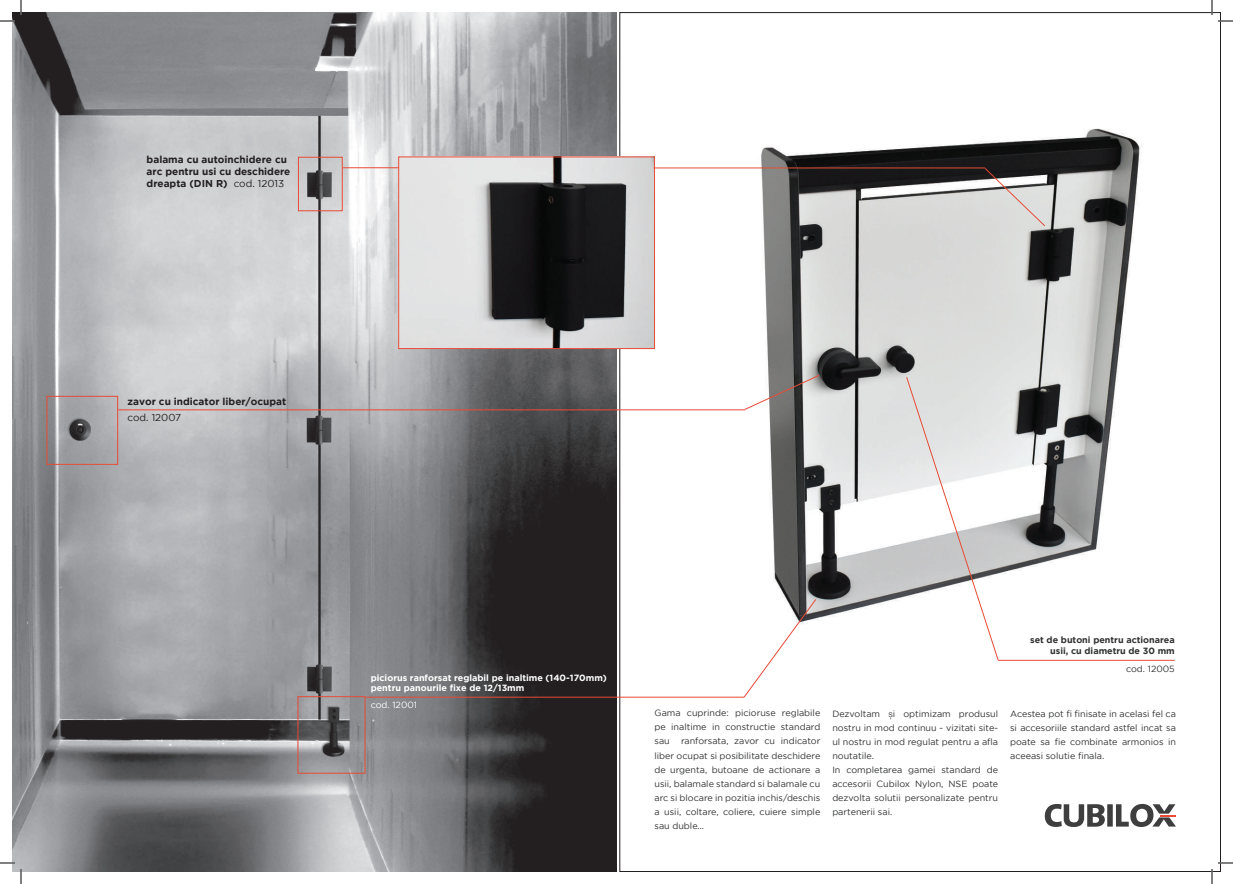
<style>
.page{position:relative;width:1233px;height:884px;background:#fff}
.page>*{position:absolute;margin:0;border:0;box-sizing:border-box;transform-origin:0 0}
.t1{font:700 10px/12px "Gotham";color:#231f20}
.t2{font:10px "Gotham";color:#231f20}
.t3{font:9px/14px "Gotham";color:#313232;text-align:justify}
.t4{font:700 9px/10.8px "Gotham";color:#fff}
.t5{font:700 9px/10.8px "Gotham";color:#313232;text-align:right}
.t6{font:9px "Gotham";color:#fff}
.s1{font-weight:400}
.s2{font-family:"Helvetica";font-weight:300}
</style>
<div class="page">
<img style="left:12px;top:12px;width:604px;height:859px">
<img style="left:621px;top:128px;width:554px;height:533px">
<svg style="left:1044px;top:804px;width:132px;height:23px"></svg>
<img style="left:400px;top:158px;width:253px;height:189px">
<div style="left:398px;top:156px;width:257px;height:193px;border:1px solid #e74b36"></div>
<hr style="left:343px;top:167px;width:56px;height:1px;background:#e74b36">
<hr style="left:653px;top:167px;width:332px;height:1px;background:#e74b36">
<hr style="left:118px;top:409px;width:627px;height:1px;background:#e74b36">
<div style="left:46px;top:396px;width:72px;height:69px;border:1px solid #e74b36"></div>
<div style="left:298px;top:157px;width:45px;height:54px;border:1px solid #e74b36"></div>
<hr style="left:998px;top:660px;width:176px;height:1px;background:#e74b36">
<hr style="left:365px;top:697px;width:379px;height:1px;background:#e74b36">
<div style="left:297px;top:696px;width:68px;height:78px;border:1px solid #e74b36"></div>
<svg style="left:742px;top:598px;width:75px;height:100px"></svg>
<svg style="left:983px;top:167px;width:63px;height:60px;background:#b9b6b5"></svg>
<svg style="left:905px;top:376px;width:94px;height:285px"></svg>
<svg style="left:743px;top:374px;width:77px;height:37px"></svg>
<svg style="left:1218px;top:20px;width:15px;height:2px"></svg>
<svg style="left:1218px;top:862px;width:15px;height:2px"></svg>
<svg style="left:0;top:0;width:22px;height:22px"></svg>
<svg style="left:0;top:862px;width:22px;height:22px"></svg>
<svg style="left:1211px;top:0;width:1px;height:15px"></svg>
<svg style="left:1211px;top:869px;width:1px;height:15px"></svg>
<p class="t1" style="left:147px;top:153px;width:145px">balama cu autoinchidere cu arc pentru usi cu deschidere dreapta (DIN R) <span class="s1">cod. 12013</span></p>
<p class="t1" style="left:128px;top:396px;width:160px">zavor cu indicator liber/ocupat</p>
<p class="t2" style="left:128px;top:412px;width:55px">cod. 12007</p>
<p class="t4" style="left:371px;top:672px;width:238px">piciorus ranforsat reglabil pe inaltime (140-170mm) pentru panourile fixe de 12/13mm</p>
<p class="t6" style="left:371px;top:700px;width:48px">cod. 12001</p>
<p class="t5" style="left:1030px;top:635px;width:146px">set de butoni pentru actionarea usii, cu diametru de 30 mm</p>
<p class="t3" style="left:1126px;top:662px;width:50px">cod. 12005</p>
<p class="t3" style="left:654px;top:706px;width:167px">Gama cuprinde: picioruse reglabile pe inaltime in constructie standard sau</p>
<p class="t3" style="left:654px;top:734px;width:167px;text-indent:27px">ranforsata, zavor cu indicator liber ocupat si posibilitate deschidere de urgenta, butoane de actionare a usii, balamale standard si balamale cu arc si blocare in pozitia inchis/deschis a usii, coltare, coliere, cuiere simple sau duble…</p>
<p class="t3" style="left:832px;top:706px;width:167px;text-align:left">Dezvoltam <span class="s2">ș</span>i optimizam produsul nostru in mod continuu - vizitati site&shy;ul nostru in mod regulat pentru a afla noutatile.<br>In completarea gamei standard de accesorii Cubilox Nylon, NSE poate dezvolta solutii personalizate pentru partenerii sai.</p>
<p class="t3" style="left:1010px;top:706px;width:167px">Acestea pot fi finisate in acelasi fel ca si accesoriile standard astfel incat sa poate sa fie combinate armonios in aceeasi solutie finala.</p>
</div>
